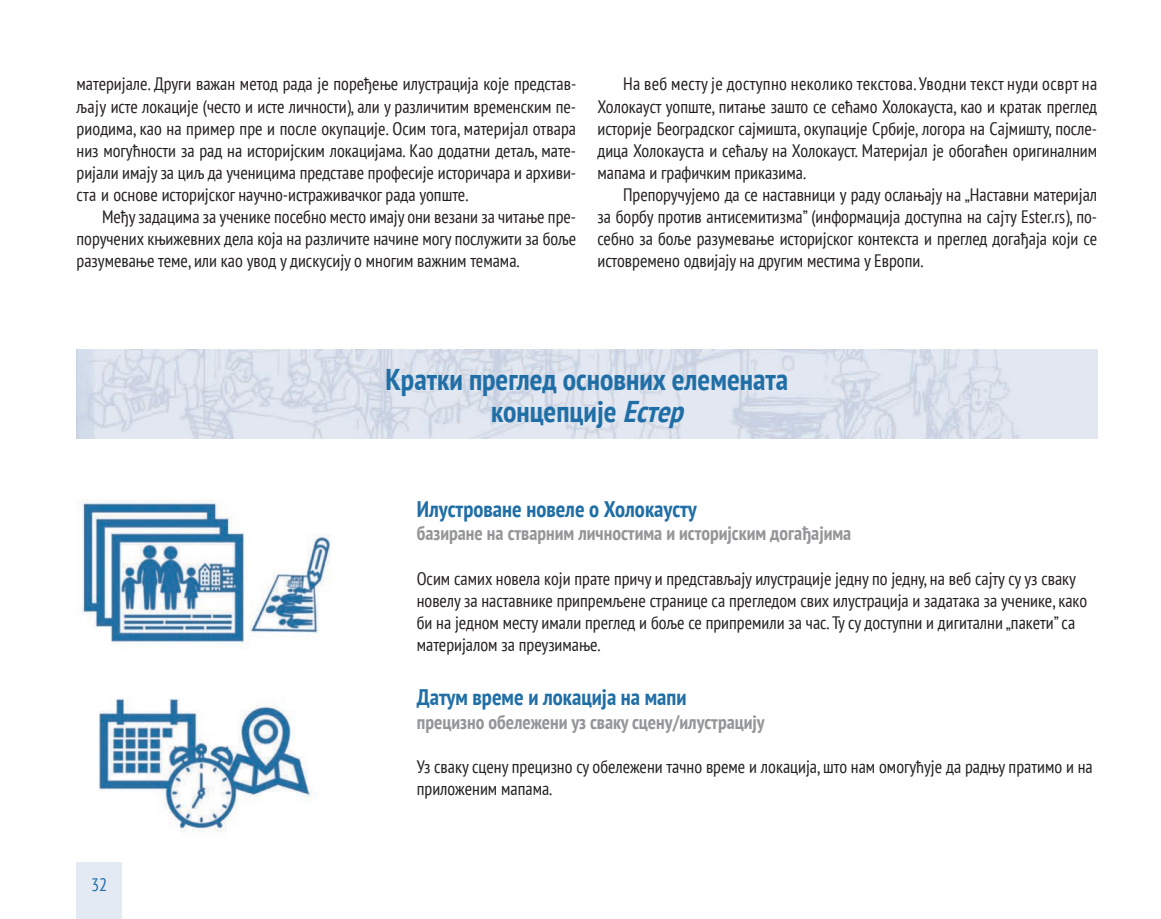
<style>
.page{position:relative;width:1161px;height:919px;background:#fff}
.page>*{position:absolute;margin:0;border:0;box-sizing:border-box;transform-origin:0 0}
.t1{font:700 condensed 30px/31.5px "PT Sans";color:#206ea6;text-align:center}
.t2{font:700 condensed 22.5px "PT Sans";color:#206ea6}
.t3{font:700 condensed 19.5px "PT Sans";color:#939598}
.t4{font:condensed 18px/22px "PT Sans";color:#231f20;text-align:justify}
.t5{font:condensed 18px "PT Sans";color:#206ea6}
.s1{font-style:italic}
</style>
<div class="page">
<div style="left:77px;top:862px;width:45px;height:56px;background:#e4eaf3"></div>
<img style="left:77px;top:350px;width:1020px;height:89px">
<img style="left:77px;top:500px;width:254px;height:149px">
<img style="left:99px;top:698px;width:214px;height:137px">
<p class="t4" style="left:77px;top:73px;width:501px">ма теријале. Други важан метод рада је поређење илустрација које представ&shy;љају исте локације (често и исте личности), али у различитим временским пе&shy;риоди ма, као на пример пре и после окупације. Осим тога, материјал отва ра низ мо гућности за рад на историјским локацијама. Као додатни детаљ, ма те&shy;ријали имају за циљ да ученицима представе професије историчара и архи ви&shy;ста и основе историјског научно-истраживачког рада уопште.</p>
<p class="t4" style="left:77px;top:205px;width:501px;text-indent:26px">Међу задацима за ученике посебно место имају они везани за читање пре&shy;поручених књижевних дела која на различите начине могу послужити за боље разумевање теме, или као увод у дискусију о многим важним темама.</p>
<p class="t4" style="left:597px;top:73px;width:501px;text-indent:26px">На веб месту је доступно неколико текстова. Уводни текст нуди осврт на Холокауст уопште, питање зашто се сећамо Холокауста, као и кратак преглед историје Београдског сајмишта, окупације Србије, логора на Сајмишту, после&shy;дица Холокауста и сећаљу на Холокауст. Материјал је обогаћен оригиналним мапама и графичким приказима.</p>
<p class="t4" style="left:597px;top:183px;width:501px;text-indent:26px">Препоручујемо да се наставници у раду ослањају на „Наставни материјал за борбу против антисемитизма” (информација доступна на сајту Ester.rs), по&shy;себно за боље разумевање историјског контекста и преглед догађаја који се истовремено одвијају на другим местима у Европи.</p>
<h1 class="t1" style="left:385px;top:363px;width:404px">Кратки преглед основних елемената концепције <span class="s1">Естер</span></h1>
<p class="t5" style="left:91px;top:873px;width:18px">32</p>
<p class="t2" style="left:417px;top:494px;width:281px">Илустроване новеле о Холокаусту</p>
<p class="t3" style="left:417px;top:520px;width:436px">базиране на стварним личностима и историјским догађајима</p>
<p class="t4" style="left:417px;top:566px;width:672px;text-align:left">Осим самих новела који прате причу и представљају илустрације једну по једну, на веб сајту су уз сва ку новелу за наставнике припремљене странице са прегледом свих илустрација и задатака за ученике, како би на једном месту имали преглед и боље се припремили за час. Ту су доступни и дигитални „пакети” са материјалом за преузимање.</p>
<p class="t2" style="left:417px;top:682px;width:271px">Датум време и локација на мапи</p>
<p class="t3" style="left:417px;top:708px;width:349px">прецизно обележени уз сваку сцену/илустрацију</p>
<p class="t4" style="left:417px;top:755px;width:677px">Уз сваку сцену прецизно су обележени тачно време и локација, што нам омогућује да радњу пратимо и на приложеним мапама.</p>
</div>
